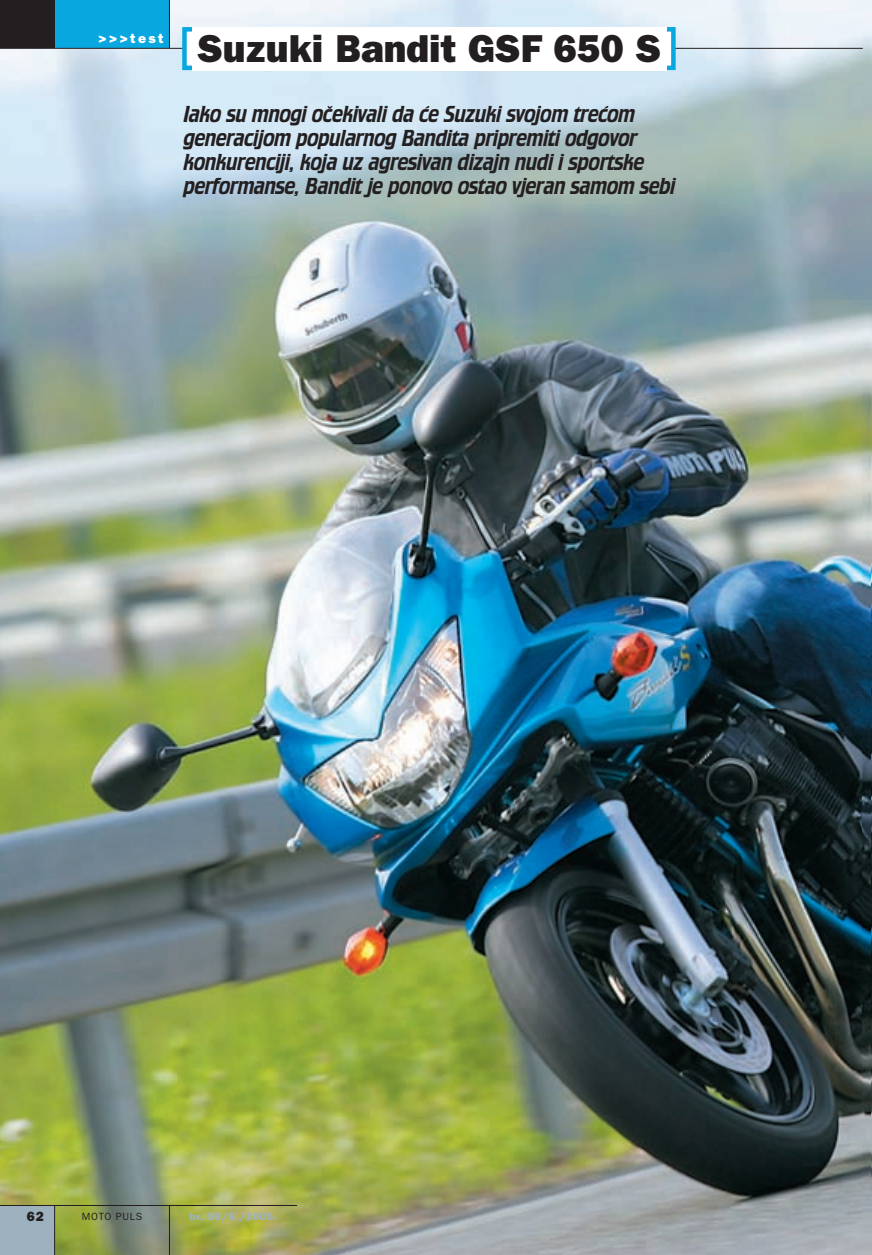
<style>
.page{position:relative;width:872px;height:1255px;background:#fff}
.page>*{position:absolute;margin:0;border:0;box-sizing:border-box;transform-origin:0 0}
.t1{font:800 39.15px "Franklin Gothic";color:#231f20}
.t2{font:italic 24px/24px "Crillee";color:#231f20;scale:.89 1}
.t3{font:800 13.5px "Franklin Gothic";color:#fff}
.t4{font:800 13.5px "Franklin Gothic";color:#231f20}
.t5{font:800 10.5px "Franklin Gothic";letter-spacing:.06em;color:#9db2be}
.t6{font:10.5px "Franklin Gothic";letter-spacing:.06em;color:#231f20}
</style>
<div class="page">
<img style="left:0;top:0;width:872px;height:1254px">
<p class="t3" style="left:99px;top:33px;width:67px">&gt;&gt;&gt;test</p>
<h1 class="t1" style="left:197px;top:34px;width:466px">Suzuki Bandit GSF 650 S</h1>
<p class="t2" style="left:184px;top:103px;width:554px">Iako su mnogi oËekivali da Êe Suzuki svojom treÊom generacijom popularnog Bandita pripremiti odgovor konkurenciji, koja uz agresivan dizajn nudi i sportske performanse, Bandit je ponovo ostao vjeran samom sebi</p>
<p class="t4" style="left:27px;top:1211px;width:19px">62</p>
<p class="t6" style="left:82px;top:1212px;width:62px">MOTO PULS</p>
<p class="t5" style="left:190px;top:1212px;width:89px">br. 59/5./2005.</p>
</div>
